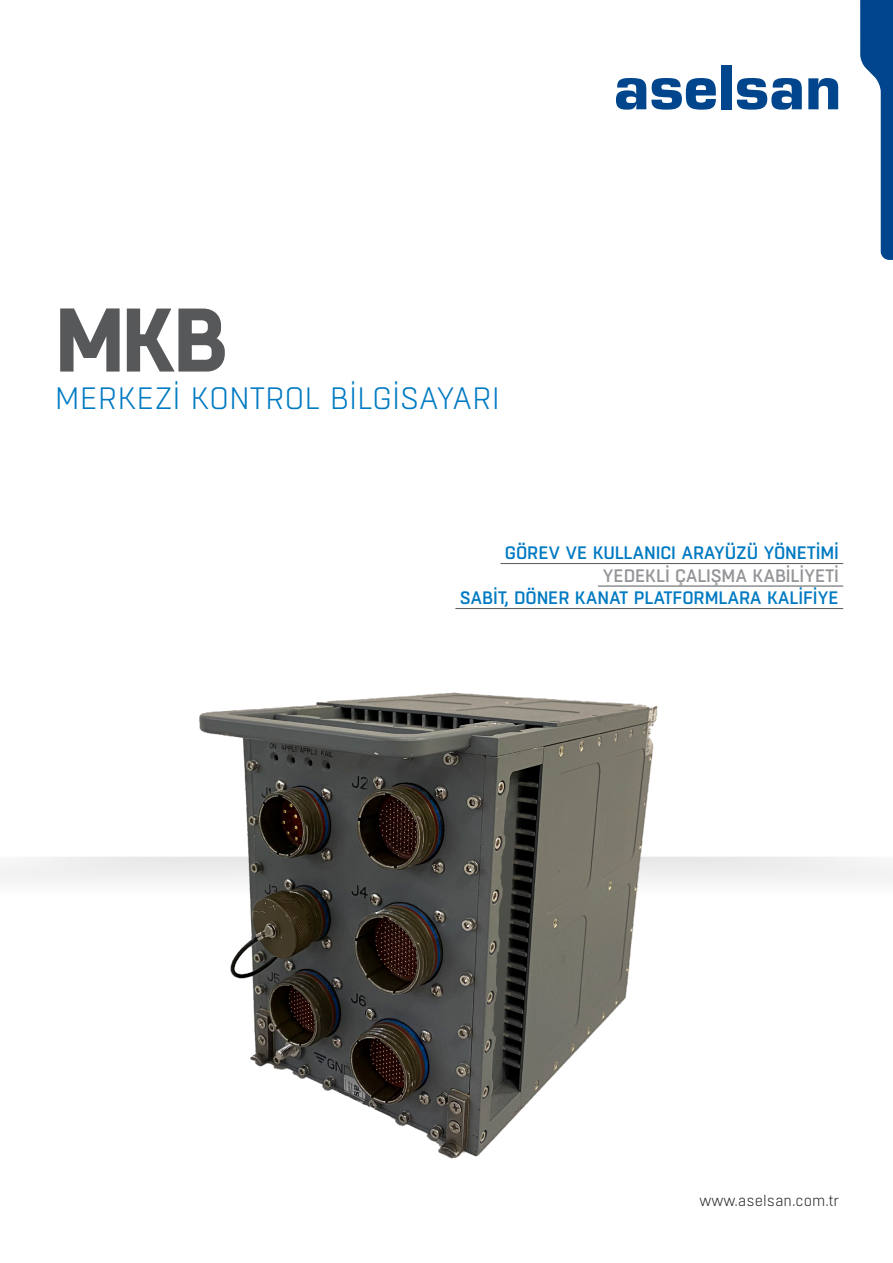
<style>
.page{position:relative;width:893px;height:1263px;background:#fff}
.page>*{position:absolute;margin:0;border:0;box-sizing:border-box;transform-origin:0 0}
.t1{font:700 90px "Boxed";color:#57585a}
.t2{font:300 30.9px "Boxed";letter-spacing:-.005em;color:#007ac2}
.t3{font:500 18px "Boxed";letter-spacing:-.01em;color:#007ac2}
.t4{font:500 18px "Boxed";letter-spacing:-.01em;color:#939598}
.t5{font:300 15px "Boxed";color:#231f20}
</style>
<div class="page">
<svg style="left:616px;top:78px;width:100px;height:32px"></svg>
<div style="left:721px;top:65px;width:10px;height:44px;background:#01468c"></div>
<svg style="left:737px;top:78px;width:65px;height:32px"></svg>
<svg style="left:808px;top:78px;width:30px;height:31px"></svg>
<svg style="left:860px;top:0;width:33px;height:260px"></svg>
<img style="left:159px;top:692px;width:532px;height:467px">
<hr style="left:500px;top:563px;width:343px;height:1px;background:#57585a">
<hr style="left:598px;top:586px;width:245px;height:1px;background:#57585a">
<hr style="left:455px;top:608px;width:388px;height:1px;background:#57585a">
<p class="t1" style="left:55px;top:280px;width:175px">MKB</p>
<p class="t2" style="left:55px;top:379px;width:447px">MERKEZİ KONTROL BİLGİSAYARI</p>
<p class="t3" style="left:505px;top:542px;width:336px">GÖREV VE KULLANICI ARAYÜZÜ YÖNETİMİ</p>
<p class="t4" style="left:602px;top:564px;width:238px">YEDEKLİ ÇALIŞMA KABİLİYETİ</p>
<p class="t3" style="left:460px;top:587px;width:381px">SABİT, DÖNER KANAT PLATFORMLARA KALİFİYE</p>
<p class="t5" style="left:700px;top:1191px;width:141px">www.aselsan.com.tr</p>
</div>
